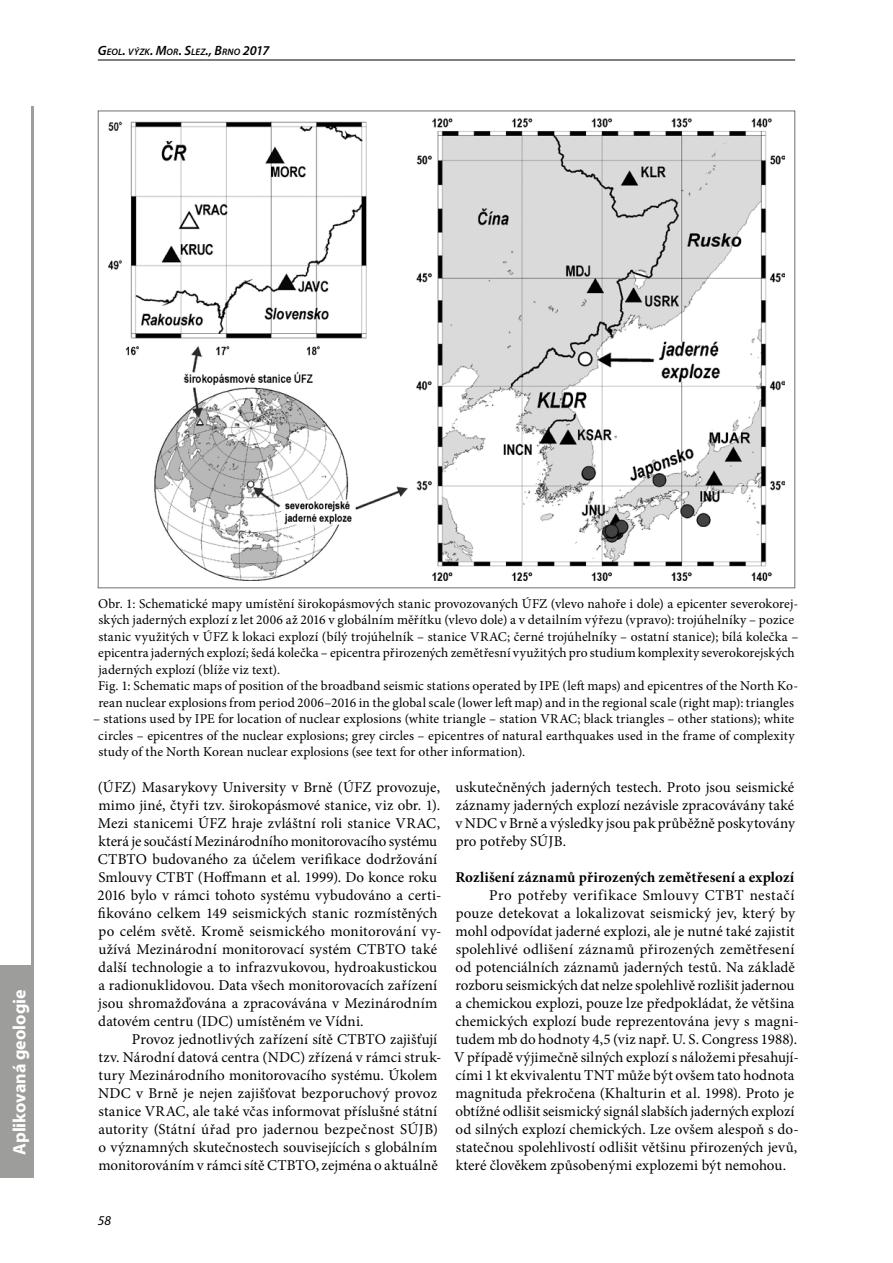
<style>
.page{position:relative;width:893px;height:1263px;background:#fff}
.page>*{position:absolute;margin:0;border:0;box-sizing:border-box;transform-origin:0 0}
.t1{font:700 18px "Myriad Pro";color:#fff}
.t2{font:15px/18px "Minion Pro";letter-spacing:.005em;color:#000}
.t3{font:700 15px "Minion Pro";letter-spacing:.005em;color:#000}
.t4{font:13.5px/16.5px "Minion Pro";letter-spacing:.005em;color:#000}
.t5{font:italic 13.5px "Myriad Pro";color:#000}
.t6{font:italic 600 9.45px "Myriad Pro";letter-spacing:.015em;color:#000}
.s1{font-size:13.5px}
</style>
<div class="page">
<hr style="left:31px;top:106px;width:3px;height:1072px;background:#9d9d9c">
<hr style="left:98px;top:60px;width:697px;height:1px;background:#000">
<img style="left:109px;top:118px;width:675px;height:463px">
<div style="left:0;top:965px;width:34px;height:213px;background:#9d9d9c"></div>
<p class="t6" style="left:98px;top:46px;width:173px"><span class="s1">G</span>EOL<span class="s1">.</span> VÝZK<span class="s1">. M</span>OR<span class="s1">. S</span>LEZ<span class="s1">., B</span>RNO <span class="s1">2017</span></p>
<p class="t1" style="left:8px;top:1155px;width:167px;rotate:-90deg">Aplikovaná geologie</p>
<p class="t4" style="left:98px;top:595px;width:702px">Obr. 1: Schematické mapy umístění širokopásmových stanic provozovaných ÚFZ (vlevo nahoře i dole) a epicenter severokorej&shy;ských jaderných explozí z let 2006 až 2016 v globálním měřítku (vlevo dole) a v detailním výřezu (vpravo): trojúhelníky – pozice stanic využitých v ÚFZ k lokaci explozí (bílý trojúhelník – stanice VRAC; černé trojúhelníky – ostatní stanice); bílá kolečka – epicentra jaderných explozí; šedá kolečka – epicentra přirozených zemětřesní využitých pro studium komplexity severokorejských jaderných explozí (blíže viz text).<br>Fig. 1: Schematic maps of position of the broadband seismic stations operated by IPE (left maps) and epicentres of the North Ko&shy;rean nuclear explosions from period 2006–2016 in the global scale (lower left map) and in the regional scale (right map): triangles</p>
<p class="t4" style="left:98px;top:711px;width:698px;text-align:justify;text-indent:-5px">– stations used by IPE for location of nuclear explosions (white triangle – station VRAC; black triangles – other stations); white circles – epicentres of the nuclear explosions; grey circles – epicentres of natural earthquakes used in the frame of complexity study of the North Korean nuclear explosions (see text for other information).</p>
<p class="t2" style="left:98px;top:778px;width:345px">(ÚFZ) Masarykovy University v Brně (ÚFZ provozuje, mimo jiné, čtyři tzv. širokopásmové stanice, viz obr. 1).<br>Mezi stanicemi ÚFZ hraje zvláštní roli stanice VRAC, která je součástí Mezinárodního monitorovacího systému CTBTO budovaného za účelem verifikace dodržování Smlouvy CTBT (Hoffmann et al. 1999). Do konce roku 2016 bylo v rámci tohoto systému vybudováno a certi&shy;fikováno celkem 149 seismických stanic rozmístěných po celém světě. Kromě seismického monitorování vy&shy;užívá Mezinárodní monitorovací systém CTBTO také další technologie a to infrazvukovou, hydroakustickou a radionuklidovou. Data všech monitorovacích zařízení jsou shromažďována a zpracovávána v Mezinárodním datovém centru (IDC) umístěném ve Vídni.</p>
<p class="t2" style="left:98px;top:1030px;width:345px;text-indent:34px">Provoz jednotlivých zařízení sítě CTBTO zajišťují tzv. Národní datová centra (NDC) zřízená v rámci struk&shy;tury Mezinárodního monitorovacího systému. Úkolem NDC v Brně je nejen zajišťovat bezporuchový provoz stanice VRAC, ale také včas informovat příslušné státní autority (Státní úřad pro jadernou bezpečnost SÚJB) o významných skutečnostech souvisejících s globálním monitorováním v rámci sítě CTBTO, zejména o aktuálně</p>
<p class="t2" style="left:455px;top:778px;width:341px;text-align:justify">uskutečněných jaderných testech. Proto jsou seismické záznamy jaderných explozí nezávisle zpracovávány také v NDC v Brně a výsledky jsou pak průběžně poskytovány pro potřeby SÚJB.</p>
<p class="t3" style="left:455px;top:867px;width:340px">Rozlišení záznamů přirozených zemětřesení a explozí</p>
<p class="t2" style="left:454px;top:886px;width:346px;text-indent:35px">Pro potřeby verifikace Smlouvy CTBT nestačí pouze detekovat a lokalizovat seismický jev, který by mohl odpovídat jaderné explozi, ale je nutné také zajistit spolehlivé odlišení záznamů přirozených zemětřesení od potenciálních záznamů jaderných testů. Na základě rozboru seismických dat nelze spolehlivě rozlišit jadernou a chemickou explozi, pouze lze předpokládat, že většina chemických explozí bude reprezentována jevy s magni&shy;tudem mb do hodnoty 4,5 (viz např. U. S. Congress 1988).<br>V případě výjimečně silných explozí s náložemi přesahují&shy;cími 1 kt ekvivalentu TNT může být ovšem tato hodnota magnituda překročena (Khalturin et al. 1998). Proto je obtížné odlišit seismický signál slabších jaderných explozí od silných explozí chemických. Lze ovšem alespoň s do&shy;statečnou spolehlivostí odlišit většinu přirozených jevů, které člověkem způsobenými explozemi být nemohou.</p>
<p class="t5" style="left:98px;top:1212px;width:15px">58</p>
</div>
